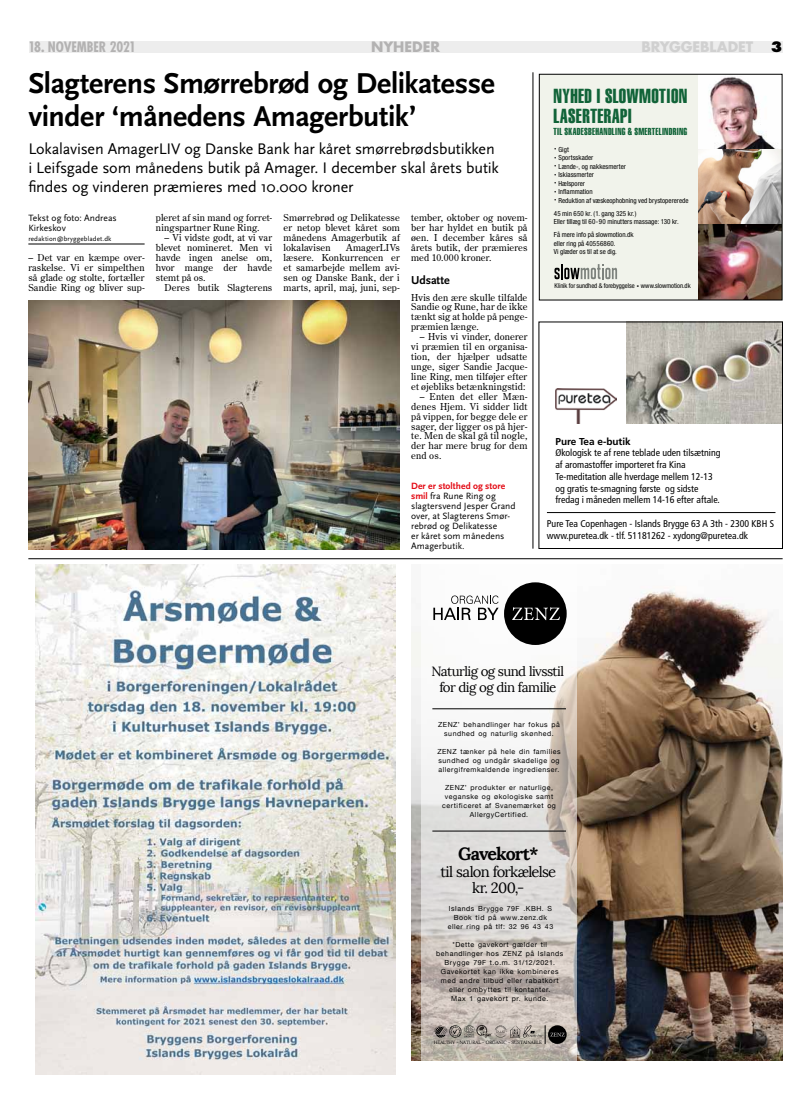
<style>
.page{position:relative;width:811px;height:1120px;background:#fff}
.page>*{position:absolute;margin:0;border:0;box-sizing:border-box;transform-origin:0 0}
.t1{font:700 30px/33px "Scala Sans";letter-spacing:-.015em;color:#000}
.t2{font:20px/19.8px "Helvetica Extra Compressed";letter-spacing:.025em;color:#116338}
.t3{font:700 17.8px "Lora";letter-spacing:-.06em;color:#020203}
.t4{font:16px/19.2px "Scala Sans";letter-spacing:-.01em;color:#000}
.t5{font:condensed 15px "Helvetica Neue";color:#000}
.t6{font:14.8px/16px "Lora";letter-spacing:-.05em;color:#020203;text-align:center}
.t7{font:700 condensed 14px "Futura";letter-spacing:-.01em;color:#b3b2b2}
.t8{font:700 14px "Futura";letter-spacing:-.005em;color:#d0d0d0}
.t9{font:700 14px "Futura";color:#b3b2b2}
.t10{font:800 14px "Futura";color:#000}
.t11{font:13.3px/16px "Lora";letter-spacing:-.04em;color:#020203;text-align:center}
.t12{font:700 12px "Scala Sans";letter-spacing:-.005em;color:#000}
.t13{font:10px "Helvetica Extra Compressed";letter-spacing:.025em;color:#116338}
.t14{font:700 10px "Frutiger";color:#000}
.t15{font:condensed 9.8px/11.8px "Frutiger";color:#000}
.t16{font:9.5px/9.9px "Century Old Style Std";letter-spacing:.015em;color:#000;text-align:justify}
.t17{font:9.5px/9.9px "Scala Sans";color:#000}
.t18{font:7px/9px "Helvetica Neue";letter-spacing:.075em;color:#000;text-align:center}
.t19{font:condensed 7px/8.5px "Helvetica Neue";letter-spacing:.005em;color:#000}
.t20{font:7px "Scala Sans";letter-spacing:.015em;color:#000}
.t21{font:condensed 6.7px "Helvetica Neue";letter-spacing:-.005em;color:#000}
.t22{font:4.7px "Lora";letter-spacing:-.01em;color:#000}
.s1{font-weight:700;color:#e30a14}
.s2{font-size:13px}
.s3{color:#000}
</style>
<div class="page">
<div style="left:29px;top:41px;width:753px;height:11px;background:#ededed"></div>
<hr style="left:28px;top:558px;width:754px;height:1px;background:#000">
<img style="left:626px;top:324px;width:154px;height:100px">
<img style="left:555px;top:389px;width:62px;height:35px">
<hr style="left:547px;top:512px;width:228px;height:1px;background:#000">
<img style="left:411px;top:590px;width:371px;height:470px">
<svg style="left:421px;top:583px;width:156px;height:477px"></svg>
<svg style="left:548px;top:1025px;width:18px;height:19px"></svg>
<div style="left:504px;top:582px;width:62px;height:63px;background:#000;border-radius:50%"></div>
<svg style="left:512px;top:607px;width:48px;height:13px"></svg>
<svg style="left:433px;top:595px;width:65px;height:25px"></svg>
<hr style="left:432px;top:708px;width:134px;height:1px;background:#000">
<hr style="left:432px;top:831px;width:134px;height:1px;background:#000">
<div style="left:541px;top:76px;width:157px;height:222px;background:#f1f3eb"></div>
<svg style="left:554px;top:264px;width:63px;height:15px"></svg>
<img style="left:698px;top:149px;width:82px;height:75px">
<img style="left:698px;top:224px;width:82px;height:74px">
<img style="left:709px;top:76px;width:67px;height:73px">
<div style="left:539px;top:74px;width:243px;height:226px;border:1px solid #000"></div>
<hr style="left:533px;top:72px;width:1px;height:477px;background:#000">
<img style="left:28px;top:300px;width:372px;height:249px">
<hr style="left:28px;top:244px;width:117px;height:1px;background:#000">
<img style="left:35px;top:564px;width:360px;height:510px">
<svg style="left:434px;top:1025px;width:130px;height:19px;background:#99928b"></svg>
<h3 class="t7" style="left:28px;top:38px;width:109px">18. NOVEMBER 2021</h3>
<h3 class="t9" style="left:371px;top:38px;width:70px">NYHEDER</h3>
<h3 class="t8" style="left:641px;top:38px;width:113px">BRYGGEBLADET</h3>
<h3 class="t10" style="left:771px;top:38px;width:13px">3</h3>
<h1 class="t1" style="left:28px;top:68px;width:468px">Slagterens Smørrebrød og Delikatesse vinder ‘månedens Amagerbutik’</h1>
<h3 class="t4" style="left:28px;top:139px;width:472px">Lokalavisen AmagerLIV og Danske Bank har kåret smørrebrødsbutikken i Leifsgade som månedens butik på Amager. I december skal årets butik findes og vinderen præmieres med 10.000 kroner</h3>
<p class="t17" style="left:28px;top:213px;width:90px">Tekst og foto: Andreas<br>Kirkeskov</p>
<p class="t20" style="left:28px;top:235px;width:85px">redaktion@bryggebladet.dk</p>
<p class="t16" style="left:28px;top:252px;width:118px">– Det var en kæmpe over&shy;raskelse. Vi er simpelthen så glade og stolte, fortæller Sandie Ring og bliver sup-</p>
<p class="t16" style="left:411px;top:213px;width:118px">tember, oktober og novem&shy;ber har hyldet en butik på øen. I december kåres så årets butik, der præmieres med 10.000 kroner.</p>
<p class="t12" style="left:411px;top:274px;width:40px">Udsatte</p>
<p class="t16" style="left:411px;top:292px;width:118px">Hvis den ære skulle tilfalde Sandie og Rune, har de ikke tænkt sig at holde på penge&shy;præmien længe.</p>
<p class="t16" style="left:411px;top:332px;width:118px;text-indent:9px">– Hvis vi vinder, donerer vi præmien til en organisa&shy;tion, der hjælper udsatte unge, siger Sandie Jacque&shy;line Ring, men tilføjer efter et øjebliks betænkningstid:</p>
<p class="t16" style="left:411px;top:391px;width:118px;text-indent:9px">– Enten det eller Mæn&shy;denes Hjem. Vi sidder lidt på vippen, for begge dele er sager, der ligger os på hjer&shy;te. Men de skal gå til nogle, der har mere brug for dem end os.</p>
<p class="t17" style="left:411px;top:481px;width:106px"><span class="s1">Der er stolthed og store smil</span> fra Rune Ring og slagtersvend Jesper Grand over, at Slagterens Smør&shy;rebrød og Delikatesse<br>er kåret som månedens<br>Amagerbutik.</p>
<p class="t16" style="left:283px;top:213px;width:118px">Smørrebrød og Delikatesse er netop blevet kåret som månedens Amagerbutik af lokalavisen</p>
<p class="t16" style="left:156px;top:213px;width:118px">pleret af sin mand og forret&shy;ningspartner Rune Ring.</p>
<p class="t16" style="left:156px;top:232px;width:118px;text-indent:9px">– Vi vidste godt, at vi var blevet nomineret. Men vi havde ingen anelse om, hvor mange der havde stemt på os.</p>
<p class="t16" style="left:164px;top:282px;width:109px">Deres butik Slagterens</p>
<p class="t16" style="left:283px;top:242px;width:118px;text-indent:63px">AmagerLIVs læsere. Konkurrencen er et samarbejde mellem avi&shy;sen og Danske Bank, der i marts, april, maj, juni, sep-</p>
<h2 class="t2" style="left:553px;top:86px;width:135px">NYHED I SLOWMOTION<br>LASERTERAPI</h2>
<p class="t13" style="left:553px;top:126px;width:135px">TIL SKADESBEHANDLING &amp; SMERTELINDRING</p>
<p class="t19" style="left:554px;top:145px;width:136px"><span class="s2">·</span> Gigt<br><span class="s2">·</span> Sportsskader<br><span class="s2">·</span> Lænde-, og nakkesmerter<br><span class="s2">·</span> Iskiassmerter<br><span class="s2">·</span> Hælsporer<br><span class="s2">·</span> Inflammation<br><span class="s2">·</span> Reduktion af væskeophobning ved brystopererede</p>
<p class="t19" style="left:554px;top:209px;width:126px">45 min 650 kr. (1. gang 325 kr.)<br>Eller tillæg til 60-90 minutters massage: 130 kr.</p>
<p class="t19" style="left:554px;top:231px;width:81px">Få mere info på slowmotion.dk eller ring på 40556860.<br>Vi glæder os til at se dig.</p>
<p class="t21" style="left:554px;top:281px;width:82px">Klinik for sundhed &amp; forebyggelse</p>
<h3 class="t5" style="left:636px;top:276px;width:5px">·</h3>
<p class="t21" style="left:641px;top:281px;width:51px">www.slowmotion.dk</p>
<p class="t14" style="left:555px;top:435px;width:77px">Pure Tea e-butik</p>
<p class="t15" style="left:555px;top:447px;width:167px">Økologisk te af rene teblade uden tilsætning af aromastoffer importeret fra Kina Te-meditation alle hverdage mellem 12-13 og gratis te-smagning første og sidste fredag i måneden mellem 14-16 efter aftale.</p>
<p class="t15" style="left:547px;top:518px;width:229px">Pure Tea Copenhagen - Islands Brygge 63 A 3th - 2300 KBH S www.puretea.dk - tlf. 51181262 - xydong@puretea.dk</p>
<h3 class="t11" style="left:431px;top:664px;width:134px">Naturlig og sund livsstil for dig og din familie</h3>
<p class="t18" style="left:438px;top:719px;width:123px">ZENZ’ behandlinger har fokus på sundhed og naturlig skønhed.</p>
<p class="t18" style="left:437px;top:746px;width:125px;text-align:left">ZENZ tænker på hele din families sundhed og undgår skadelige og allergifremkaldende ingredienser.</p>
<p class="t18" style="left:442px;top:782px;width:115px">ZENZ’ produkter er naturlige, veganske og økologiske samt certificeret af Svanemærket og<br>AllergyCertified.</p>
<h3 class="t3" style="left:458px;top:841px;width:82px">Gavekort<span class="s3">*</span></h3>
<h3 class="t6" style="left:440px;top:864px;width:117px">til salon forkælelse kr. 200,-</h3>
<p class="t18" style="left:448px;top:904px;width:107px">Islands Brygge 79F .KBH. S<br>Book tid på www.zenz.dk eller ring på tlf: 32 96 43 43</p>
<p class="t18" style="left:436px;top:940px;width:128px">*Dette gavekort gælder til behandlinger hos ZENZ på Islands<br>Brygge 79F t.o.m. 31/12/2021.<br>Gavekortet kan ikke kombineres med andre tilbud eller rabatkort eller ombyttes til kontanter.<br>Max 1 gavekort pr. kunde.</p>
<p class="t22" style="left:434px;top:1039px;width:110px">HEALTHY - NATURAL - ORGANIC - SUSTAINABLE</p>
</div>
